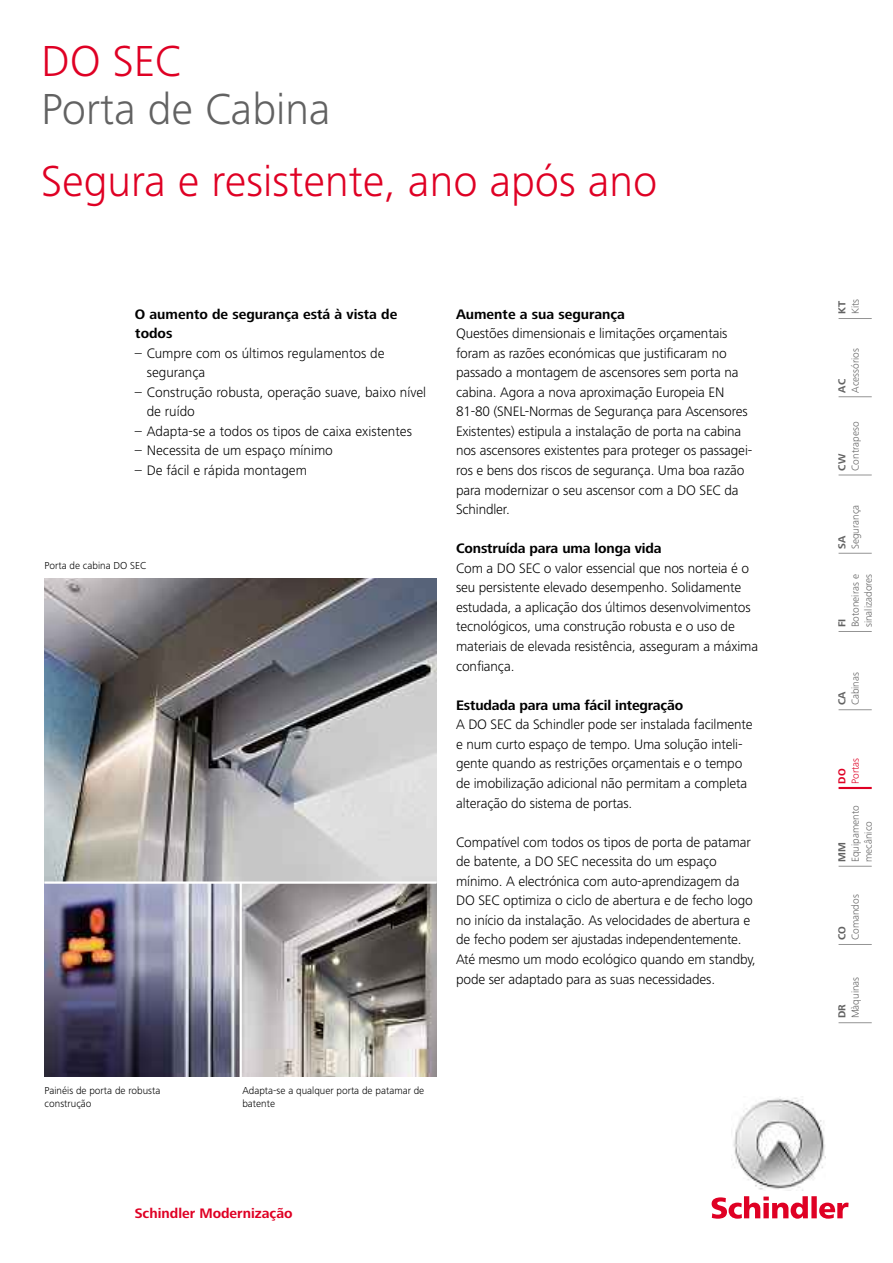
<style>
.page{position:relative;width:893px;height:1263px;background:#fff}
.page>*{position:absolute;margin:0;border:0;box-sizing:border-box;transform-origin:0 0}
.t1{font:300 45px "Frutiger Next LT";color:#df0024}
.t2{font:300 45px "Frutiger Next LT";color:#626262}
.t3{font:300 14.25px/19.5px "Frutiger Next LT";letter-spacing:-.01em;color:#000}
.t4{font:700 14.25px/19.5px "Frutiger Next LT";letter-spacing:-.01em;color:#000}
.t5{font:700 14.25px "Frutiger Next LT";color:#df0024}
.t6{font:300 10.5px/13px "Frutiger Next LT";color:#626262}
.t7{font:300 10.5px/13.5px "Frutiger Next LT";color:#000}
.t8{font:700 10.5px "Frutiger Next LT";color:#626262}
.t9{font:300 10.5px "Frutiger Next LT";color:#df0024}
.t10{font:700 10.5px "Frutiger Next LT";color:#df0024}
</style>
<div class="page">
<svg style="left:712px;top:1196px;width:136px;height:23px"></svg>
<img style="left:733px;top:1097px;width:92px;height:93px">
<img style="left:45px;top:578px;width:392px;height:499px">
<hr style="left:240px;top:882px;width:2px;height:204px;background:#fff">
<hr style="left:44px;top:881px;width:393px;height:3px;background:#fff">
<hr style="left:838px;top:1022px;width:34px;height:1px;background:#949494">
<hr style="left:838px;top:944px;width:34px;height:1px;background:#949494">
<hr style="left:838px;top:866px;width:34px;height:1px;background:#949494">
<hr style="left:838px;top:787px;width:34px;height:2px;background:#df0024">
<hr style="left:838px;top:709px;width:34px;height:1px;background:#949494">
<hr style="left:838px;top:631px;width:34px;height:1px;background:#949494">
<hr style="left:838px;top:553px;width:34px;height:1px;background:#949494">
<hr style="left:838px;top:475px;width:34px;height:1px;background:#949494">
<hr style="left:838px;top:396px;width:34px;height:1px;background:#949494">
<hr style="left:838px;top:318px;width:34px;height:1px;background:#949494">
<h1 class="t1" style="left:41px;top:34px;width:141px">DO SEC</h1>
<h1 class="t2" style="left:41px;top:82px;width:291px">Porta de Cabina</h1>
<h1 class="t1" style="left:41px;top:154px;width:618px">Segura e resistente, ano após ano</h1>
<p class="t4" style="left:135px;top:304px;width:264px">O aumento de segurança está à vista de todos</p>
<p class="t3" style="left:147px;top:343px;width:239px;text-indent:-12px">– Cumpre com os últimos regulamentos de segurança</p>
<p class="t3" style="left:147px;top:382px;width:281px;text-indent:-12px">– Construção robusta, operação suave, baixo nível de ruído</p>
<p class="t3" style="left:135px;top:421px;width:279px">– Adapta-se a todos os tipos de caixa existentes</p>
<p class="t3" style="left:135px;top:441px;width:200px">– Necessita de um espaço mínimo</p>
<p class="t3" style="left:135px;top:461px;width:174px">– De fácil e rápida montagem</p>
<p class="t7" style="left:45px;top:559px;width:103px">Porta de cabina DO SEC</p>
<p class="t4" style="left:456px;top:304px;width:171px">Aumente a sua segurança</p>
<p class="t3" style="left:456px;top:323px;width:298px">Questões dimensionais e limitações orçamentais foram as razões económicas que justificaram no passado a montagem de ascensores sem porta na cabina. Agora a nova aproximação Europeia EN 81-80 (SNEL-Normas de Segurança para Ascensores Existentes) estipula a instalação de porta na cabina nos ascensores existentes para proteger os passagei&shy;ros e bens dos riscos de segurança. Uma boa razão para modernizar o seu ascensor com a DO SEC da Schindler.</p>
<p class="t4" style="left:456px;top:539px;width:207px">Construída para uma longa vida</p>
<p class="t3" style="left:456px;top:558px;width:304px">Com a DO SEC o valor essencial que nos norteia é o seu persistente elevado desempenho. Solidamente estudada, a aplicação dos últimos desenvolvimentos tecnológicos, uma construção robusta e o uso de materiais de elevada resistência, asseguram a máxima confiança.</p>
<p class="t4" style="left:456px;top:695px;width:229px">Estudada para uma fácil integração</p>
<p class="t3" style="left:456px;top:715px;width:298px">A DO SEC da Schindler pode ser instalada facilmente e num curto espaço de tempo. Uma solução inteli&shy;gente quando as restrições orçamentais e o tempo de imobilização adicional não permitam a completa alteração do sistema de portas.</p>
<p class="t3" style="left:456px;top:832px;width:301px">Compatível com todos os tipos de porta de patamar de batente, a DO SEC necessita do um espaço mínimo. A electrónica com auto-aprendizagem da DO SEC optimiza o ciclo de abertura e de fecho logo no início da instalação. As velocidades de abertura e de fecho podem ser ajustadas independentemente.<br>Até mesmo um modo ecológico quando em standby, pode ser adaptado para as suas necessidades.</p>
<p class="t7" style="left:45px;top:1083px;width:117px">Painéis de porta de robusta construção</p>
<p class="t7" style="left:242px;top:1083px;width:183px">Adapta-se a qualquer porta de patamar de batente</p>
<p class="t5" style="left:135px;top:1205px;width:159px">Schindler Modernização</p>
<p class="t8" style="left:836px;top:314px;width:14px;rotate:-90deg">KT</p>
<p class="t6" style="left:848px;top:314px;width:17px;rotate:-90deg">Kits</p>
<p class="t6" style="left:848px;top:392px;width:46px;rotate:-90deg">Acessórios</p>
<p class="t8" style="left:836px;top:392px;width:15px;rotate:-90deg">AC</p>
<p class="t6" style="left:848px;top:471px;width:50px;rotate:-90deg">Contrapeso</p>
<p class="t8" style="left:836px;top:471px;width:18px;rotate:-90deg">CW</p>
<p class="t6" style="left:848px;top:549px;width:46px;rotate:-90deg">Segurança</p>
<p class="t8" style="left:836px;top:549px;width:15px;rotate:-90deg">SA</p>
<p class="t6" style="left:848px;top:627px;width:55px;rotate:-90deg">Botoneiras e sinalizadores</p>
<p class="t8" style="left:836px;top:627px;width:10px;rotate:-90deg">FI</p>
<p class="t6" style="left:848px;top:705px;width:35px;rotate:-90deg">Cabinas</p>
<p class="t8" style="left:836px;top:705px;width:15px;rotate:-90deg">CA</p>
<p class="t10" style="left:836px;top:784px;width:17px;rotate:-90deg">DO</p>
<p class="t9" style="left:849px;top:784px;width:27px;rotate:-90deg">Portas</p>
<p class="t6" style="left:848px;top:862px;width:58px;rotate:-90deg">Equipamento mecânico</p>
<p class="t8" style="left:836px;top:862px;width:21px;rotate:-90deg">MM</p>
<p class="t6" style="left:848px;top:940px;width:47px;rotate:-90deg">Comandos</p>
<p class="t8" style="left:836px;top:940px;width:15px;rotate:-90deg">CO</p>
<p class="t6" style="left:848px;top:1018px;width:43px;rotate:-90deg">Màquinas</p>
<p class="t8" style="left:836px;top:1018px;width:15px;rotate:-90deg">DR</p>
</div>
